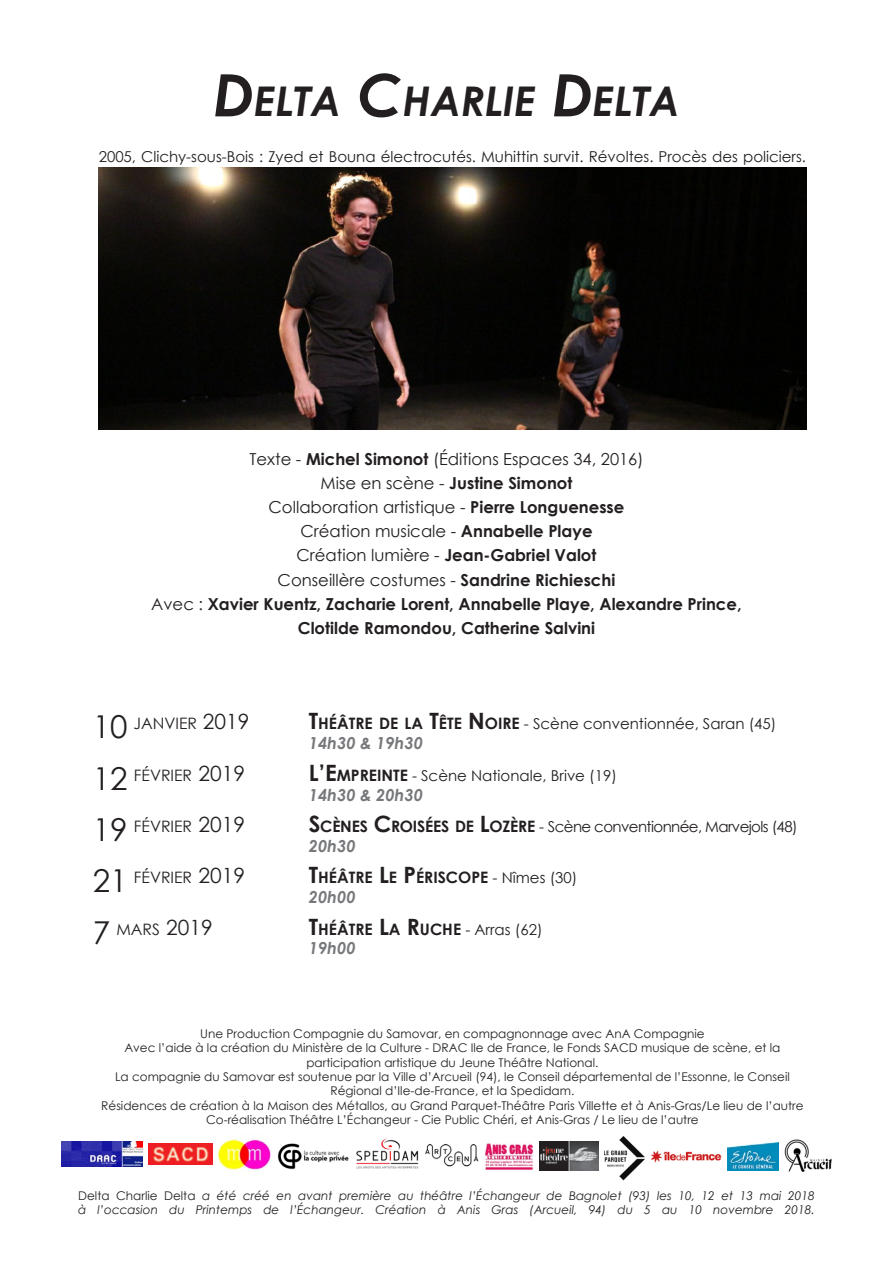
<style>
.page{position:relative;width:893px;height:1263px;background:#fff}
.page>*{position:absolute;margin:0;border:0;box-sizing:border-box;transform-origin:0 0}
.t1{font:italic 700 40.95px "Century Gothic";color:#231f20}
.t2{font:700 16.5px "Century Gothic";color:#231f20}
.t3{font:16.5px "Century Gothic";color:#231f20}
.t4{font:italic 700 16.5px "Century Gothic";color:#76787b}
.t5{font:15.75px "Century Gothic";color:#231f20}
.t6{font:700 15.75px "Century Gothic";color:#231f20}
.t7{font:15px "Century Gothic";color:#231f20}
.t8{font:15px "Century Gothic";letter-spacing:-.04em;color:#231f20}
.t9{font:12px/14.4px "Century Gothic";color:#231f20;text-align:center}
.t10{font:italic 12px/14.4px "Century Gothic";color:#231f20}
.s1{font-size:58.5px}
.s2{font-weight:700}
.s3{font-weight:400}
.s4{font-size:31.5px}
.s5{font-size:21px}
.s6{font-weight:700;font-size:22.5px}
.s7{font-weight:700;font-size:15.75px}
.s8{font-style:inherit}
.s9{font-size:22.5px}
.s10{font-weight:400;font-size:15px}
.s11{font-style:normal}
</style>
<div class="page">
<img style="left:61px;top:1141px;width:81px;height:26px">
<img style="left:148px;top:1143px;width:64px;height:22px">
<img style="left:219px;top:1139px;width:51px;height:31px">
<img style="left:277px;top:1143px;width:72px;height:27px">
<img style="left:356px;top:1138px;width:63px;height:31px">
<img style="left:426px;top:1144px;width:52px;height:23px">
<img style="left:484px;top:1143px;width:49px;height:26px">
<img style="left:540px;top:1141px;width:58px;height:30px">
<img style="left:604px;top:1136px;width:41px;height:45px">
<img style="left:651px;top:1150px;width:70px;height:13px">
<img style="left:727px;top:1143px;width:51px;height:27px">
<img style="left:785px;top:1139px;width:47px;height:32px">
<img style="left:99px;top:168px;width:707px;height:262px">
<p class="t1" style="left:213px;top:70px;width:468px"><span class="s1">D</span>ELTA <span class="s1">C</span>HARLIE <span class="s1">D</span>ELTA</p>
<p class="t7" style="left:99px;top:146px;width:709px">2005, Clichy-sous-Bois : Zyed et Bouna électrocutés. Muhittin survit. Révoltes. Procès des policiers.</p>
<p class="t3" style="left:249px;top:448px;width:396px">Texte - <span class="s2">Michel Simonot</span> (Éditions Espaces 34, 2016)</p>
<p class="t2" style="left:321px;top:471px;width:253px"><span class="s3">Mise en scène -</span> Justine Simonot</p>
<p class="t3" style="left:269px;top:496px;width:357px">Collaboration artistique - <span class="s2">Pierre Longuenesse</span></p>
<p class="t3" style="left:300px;top:520px;width:294px">Création musicale - <span class="s2">Annabelle Playe</span></p>
<p class="t2" style="left:296px;top:543px;width:301px"><span class="s3">Création lumière -</span> Jean-Gabriel Valot</p>
<p class="t3" style="left:278px;top:568px;width:339px">Conseillère costumes - <span class="s2">Sandrine Richieschi</span></p>
<p class="t2" style="left:151px;top:591px;width:592px"><span class="s3">Avec :</span> Xavier Kuentz, Zacharie Lorent, Annabelle Playe, Alexandre Prince,</p>
<p class="t2" style="left:298px;top:615px;width:299px">Clotilde Ramondou, Catherine Salvini</p>
<p class="t5" style="left:93px;top:713px;width:158px"><span class="s4">10</span> JANVIER <span class="s5">2019</span></p>
<p class="t7" style="left:309px;top:713px;width:469px"><span class="s6">T</span><span class="s7">HÉÂTRE DE LA</span> <span class="s6">T</span><span class="s7">ÊTE</span> <span class="s6">N</span><span class="s7">OIRE</span> <span class="s8">- S</span>cène conventionnée, Saran (45)</p>
<p class="t4" style="left:309px;top:731px;width:116px">14h30 &amp; 19h30</p>
<p class="t5" style="left:93px;top:764px;width:154px"><span class="s4">12</span> FÉVRIER <span class="s5">2019</span></p>
<p class="t7" style="left:309px;top:765px;width:310px"><span class="s6">L’E</span><span class="s7">MPREINTE</span> - Scène Nationale, Brive (19)</p>
<p class="t4" style="left:309px;top:782px;width:116px">14h30 &amp; 20h30</p>
<p class="t5" style="left:93px;top:815px;width:154px"><span class="s4">19</span> FÉVRIER <span class="s5">2019</span></p>
<p class="t8" style="left:309px;top:816px;width:490px"><span class="s6">S</span><span class="s7">CÈN ES</span> <span class="s6">C</span><span class="s7">ROISÉES DE</span> <span class="s6">L</span><span class="s7">OZÈRE</span> <span class="s8">- S</span>cène conventionnée, Marvejols (48)</p>
<p class="t4" style="left:309px;top:833px;width:48px">20h30</p>
<p class="t5" style="left:93px;top:867px;width:154px"><span class="s4">21</span> FÉVRIER <span class="s5">2019</span></p>
<p class="t6" style="left:309px;top:866px;width:270px"><span class="s9">T</span>HÉÂTRE <span class="s9">L</span>E <span class="s9">P</span> ÉRISCOPE <span class="s10">- Nîmes (30)</span></p>
<p class="t4" style="left:309px;top:885px;width:48px">20h00</p>
<p class="t5" style="left:93px;top:918px;width:121px"><span class="s4">7</span> MARS <span class="s5">2019</span></p>
<p class="t6" style="left:309px;top:917px;width:235px"><span class="s9">T</span>HÉÂTRE <span class="s9">L</span>A <span class="s9">R</span>UCHE <span class="s10">- Arras (62)</span></p>
<p class="t4" style="left:309px;top:936px;width:48px">19h00</p>
<p class="t9" style="left:200px;top:1026px;width:506px">Une Production Compagnie du Samovar, en compagnonnage avec AnA Compagnie</p>
<p class="t9" style="left:124px;top:1040px;width:657px">Avec l’aide à la création du Ministère de la Culture - DRAC Ile de France, le Fonds SACD musique de scène, et la participation artistique du Jeune Théâtre National.</p>
<p class="t9" style="left:115px;top:1069px;width:676px">La compagnie du Samovar est soutenue par la Ville d’Arcueil (94), le Conseil départemental de l’Essonne, le Conseil<br>Régional d’Ile-de-France, et la Spedidam.</p>
<p class="t9" style="left:101px;top:1098px;width:704px">Résidences de création à la Maison des Métallos, au Grand Parquet-Théâtre Paris Villette et à Anis-Gras/Le lieu de l’autre</p>
<p class="t9" style="left:206px;top:1112px;width:494px">Co-réalisation Théâtre L’Échangeur - Cie Public Chéri, et Anis-Gras / Le lieu de l’autre</p>
<p class="t10" style="left:78px;top:1188px;width:738px"><span class="s11">Delta Charlie Delta</span> a été créé en avant première au théâtre l’Échangeur de Bagnolet (93) les 10, 12 et 13 mai 2018 à l’occasion du Printemps de l’Échangeur. Création à Anis Gras (Arcueil, 94) du 5 au 10 novembre 2018.</p>
</div>
